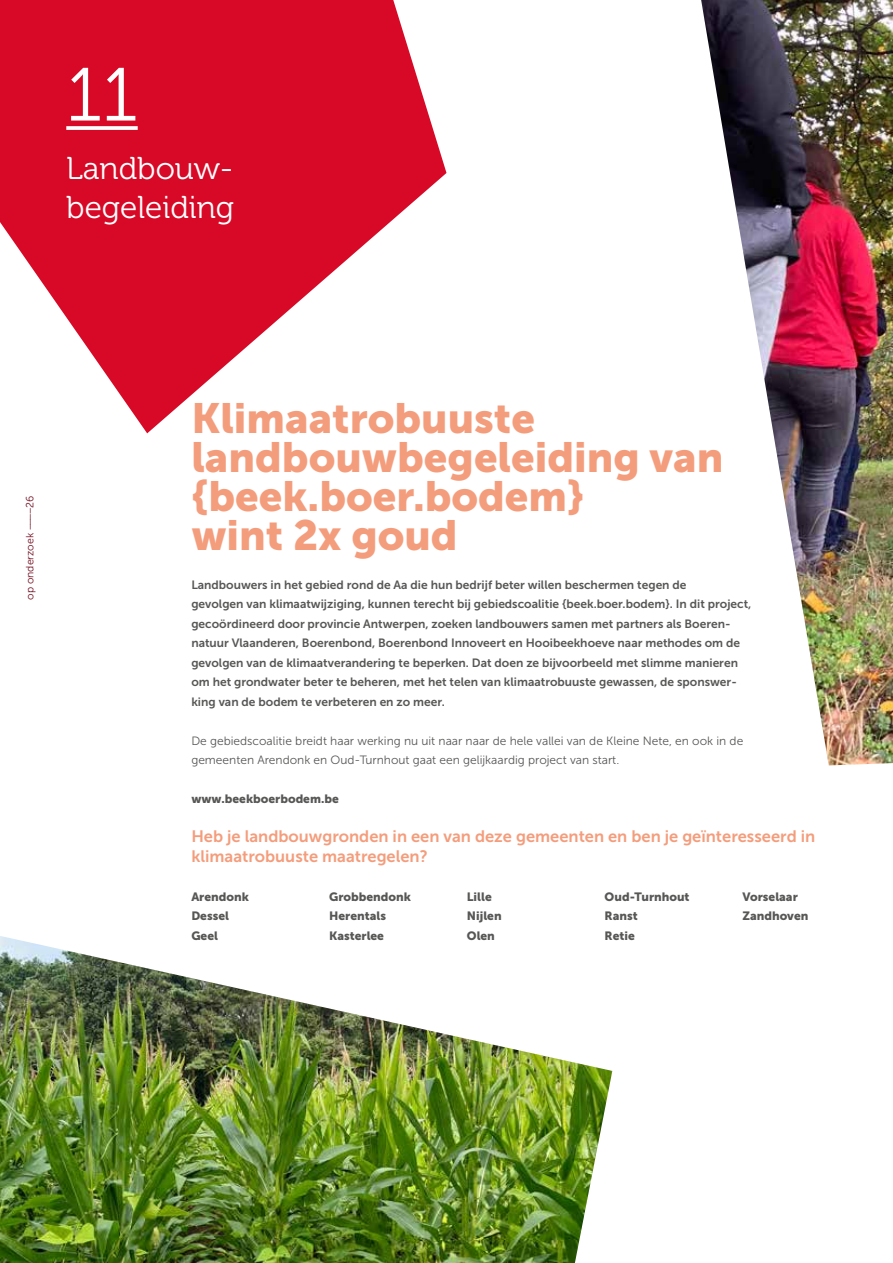
<style>
.page{position:relative;width:893px;height:1263px;background:#fff}
.page>*{position:absolute;margin:0;border:0;box-sizing:border-box;transform-origin:0 0}
.t1{font:75px "Museo 300";color:#fff}
.t2{font:42px/39px "Museo Sans 900";color:#f49d7c}
.t3{font:31.5px/39px "Museo 300";color:#fff}
.t4{font:16.5px/19.5px "Museo Sans 700";color:#f49d7c}
.t5{font:12px/19.5px "Museo Sans 700";color:#575756}
.t6{font:12px/19.5px "Museo Sans 300";color:#575756}
.t7{font:12px/19.5px "Museo Sans 900";color:#575756}
.t8{font:10.5px "Museo Sans 300";color:#710e20}
</style>
<div class="page">
<hr style="left:0;top:1050px;width:893px;height:2px;background:#000">
<svg style="left:0;top:0;width:446px;height:433px;fill:#d70926"></svg>
<svg style="left:66px;top:126px;width:72px;height:4px"></svg>
<img style="left:701px;top:0;width:192px;height:765px">
<img style="left:0;top:936px;width:612px;height:327px">
<h1 class="t1" style="left:66px;top:54px;width:73px">11</h1>
<h3 class="t3" style="left:66px;top:149px;width:169px">Landbouw&shy;begeleiding</h3>
<p class="t8" style="left:24px;top:600px;width:106px;rotate:-90deg">op onderzoek −−−− 26</p>
<h2 class="t2" style="left:191px;top:398px;width:534px">Klimaatrobuuste landbouwbegeleiding van {beek.boer.bodem}<br>wint 2x goud</h2>
<p class="t5" style="left:191px;top:575px;width:562px">Landbouwers in het gebied rond de Aa die hun bedrijf beter willen beschermen tegen de<br>gevolgen van klimaatwijziging, kunnen terecht bij gebiedscoalitie {beek.boer.bodem}. In dit project, gecoördineerd door provincie Antwerpen, zoeken landbouwers samen met partners als Boeren&shy;natuur Vlaanderen, Boerenbond, Boerenbond Innoveert en Hooibeekhoeve naar methodes om de gevolgen van de klimaatverandering te beperken. Dat doen ze bijvoorbeeld met slimme manieren om het grondwater beter te beheren, met het telen van klimaatrobuuste gewassen, de sponswer&shy;king van de bodem te verbeteren en zo meer.</p>
<p class="t6" style="left:191px;top:731px;width:553px">De gebiedscoalitie breidt haar werking nu uit naar naar de hele vallei van de Kleine Nete, en ook in de gemeenten Arendonk en Oud-Turnhout gaat een gelijkaardig project van start.</p>
<p class="t7" style="left:191px;top:789px;width:149px">www.beekboerbodem.be</p>
<h3 class="t4" style="left:191px;top:827px;width:625px">Heb je landbouwgronden in een van deze gemeenten en ben je geïnteresseerd in klimaatrobuuste maatregelen?</h3>
<p class="t7" style="left:191px;top:887px;width:59px">Arendonk<br>Dessel<br>Geel</p>
<p class="t7" style="left:329px;top:887px;width:83px">Grobbendonk<br>Herentals<br>Kasterlee</p>
<p class="t7" style="left:467px;top:887px;width:36px">Lille<br>Nijlen<br>Olen</p>
<p class="t7" style="left:605px;top:887px;width:86px">Oud-Turnhout<br>Ranst<br>Retie</p>
<p class="t7" style="left:742px;top:887px;width:68px">Vorselaar<br>Zandhoven</p>
</div>
